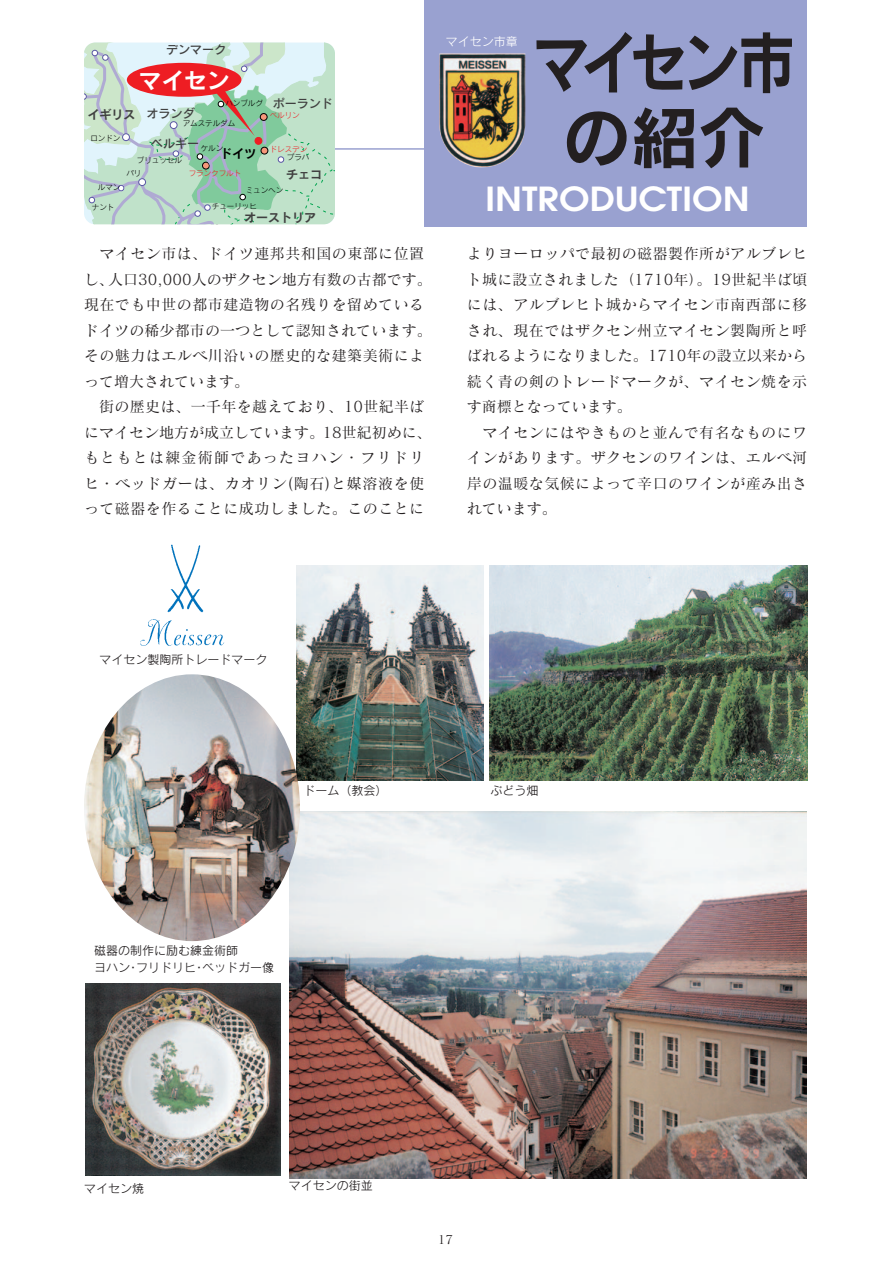
<style>
.page{position:relative;width:893px;height:1262px;background:#fff}
.page>*{position:absolute;margin:0;border:0;box-sizing:border-box;transform-origin:0 0}
.t1{font:67.5px/75px "Rodin CID B";letter-spacing:-.06em;color:#231f20;text-align:center;scale:.85 1}
.t2{font:600 33px "Avant Garde";color:#fff;scale:1.1 1}
.t3{font:22.5px "Rodin CID B";color:#fff}
.t4{font:15px/25.5px "Matisse CID M";letter-spacing:.03em;color:#231f20;text-align:justify}
.t5{font:12px/16.5px "Rodin CID M";color:#231f20}
.t6{font:12px "Rodin CID B";color:#404040}
.t7{font:12px "Rodin CID DB";color:#404040}
.t8{font:12px "Rodin CID M";color:#fff}
.t9{font:12px "Rodin CID B";color:#000}
.t10{font:12px "Matisse CID M";color:#231f20}
.t11{font:7.5px "Rodin CID M";color:#000}
.t12{font:7.5px "Rodin CID M";color:#ee1d23}
.s1{font-family:"Rodin CID DB"}
</style>
<div class="page">
<img style="left:489px;top:565px;width:318px;height:215px">
<div style="left:424px;top:0;width:383px;height:226px;background:#99a1d0"></div>
<hr style="left:84px;top:148px;width:431px;height:2px;background:#99a1d0">
<img style="left:290px;top:811px;width:516px;height:367px">
<img style="left:439px;top:53px;width:86px;height:115px">
<svg style="left:84px;top:43px;width:251px;height:181px;background:#becec0"></svg>
<img style="left:86px;top:983px;width:194px;height:192px">
<img style="left:140px;top:544px;width:85px;height:102px">
<img style="left:296px;top:565px;width:187px;height:215px">
<img style="left:84px;top:674px;width:216px;height:267px;border-radius:50%">
<p class="t7" style="left:166px;top:44px;width:61px">デンマーク</p>
<h3 class="t3" style="left:139px;top:72px;width:91px">マイセン</h3>
<p class="t7" style="left:273px;top:98px;width:61px">ポーランド</p>
<p class="t11" style="left:225px;top:100px;width:39px">ハンブルグ</p>
<p class="t6" style="left:87px;top:110px;width:109px">イギリス <span class="s1">オランダ</span></p>
<p class="t7" style="left:151px;top:139px;width:49px">ベルギー</p>
<p class="t11" style="left:126px;top:170px;width:16px">パリ</p>
<p class="t12" style="left:270px;top:112px;width:31px">ベルリン</p>
<p class="t11" style="left:183px;top:121px;width:54px">アムステルダム</p>
<p class="t11" style="left:90px;top:135px;width:31px">ロンドン</p>
<p class="t11" style="left:201px;top:145px;width:24px">ケルン</p>
<p class="t12" style="left:189px;top:170px;width:54px">フランクフルト</p>
<p class="t12" style="left:270px;top:146px;width:39px">ドレスデン</p>
<p class="t9" style="left:220px;top:149px;width:37px">ドイツ</p>
<p class="t11" style="left:287px;top:154px;width:24px">プラハ</p>
<p class="t11" style="left:137px;top:157px;width:46px">ブリュッセル</p>
<p class="t6" style="left:286px;top:170px;width:37px">チェコ</p>
<p class="t6" style="left:244px;top:212px;width:73px">オーストリア</p>
<p class="t11" style="left:98px;top:184px;width:24px">ルマン</p>
<p class="t11" style="left:92px;top:205px;width:24px">ナント</p>
<p class="t11" style="left:246px;top:187px;width:39px">ミュンヘン</p>
<p class="t11" style="left:212px;top:203px;width:46px">チューリッヒ</p>
<p class="t4" style="left:84px;top:243px;width:349px;text-align:left;text-indent:15px">マイセン市は、ドイツ連邦共和国の東部に位置し、人口30,000人のザクセン地方有数の古都です。現在でも中世の都市建造物の名残りを留めているドイツの稀少都市の一つとして認知されています。その魅力はエルベ川沿いの歴史的な建築美術によって増大されています。</p>
<p class="t4" style="left:84px;top:396px;width:349px;text-align:center">街の歴史は、一千年を越えており、10世紀半ば<br>にマイセン地方が成立しています。18世紀初めに、もともとは練金術師であったヨハン・フリドリヒ・ベッドガーは、カオリン(陶石)と媒溶液を使って磁器を作ることに成功しました。このことに</p>
<p class="t8" style="left:446px;top:37px;width:73px">マイセン市章</p>
<h1 class="t1" style="left:533px;top:34px;width:310px">マイセン市の紹介</h1>
<h2 class="t2" style="left:485px;top:187px;width:242px">INTRODUCTION</h2>
<p class="t4" style="left:467px;top:243px;width:342px">よりヨーロッパで最初の磁器製作所がアルブレヒト城に設立されました（1710年）。19世紀半ば頃には、アルブレヒト城からマイセン市南西部に移され、現在ではザクセン州立マイセン製陶所と呼ばれるようになりました。1710年の設立以来から続く青の剣のトレードマークが、マイセン焼を示す商標となっています。</p>
<p class="t4" style="left:467px;top:421px;width:342px;text-indent:15px">マイセンにはやきものと並んで有名なものにワインがあります。ザクセンのワインは、エルベ河岸の温暖な気候によって辛口のワインが産み出されています。</p>
<p class="t5" style="left:99px;top:653px;width:169px">マイセン製陶所トレードマーク</p>
<p class="t5" style="left:303px;top:784px;width:85px">ドーム（教会）</p>
<p class="t5" style="left:490px;top:783px;width:49px">ぶどう畑</p>
<p class="t5" style="left:94px;top:944px;width:181px">磁器の制作に励む練金術師<br>ヨハン･フリドリヒ･ベッドガー像</p>
<p class="t5" style="left:84px;top:1181px;width:61px">マイセン焼</p>
<p class="t5" style="left:289px;top:1178px;width:85px">マイセンの街並</p>
<p class="t10" style="left:438px;top:1234px;width:17px">17</p>
</div>
